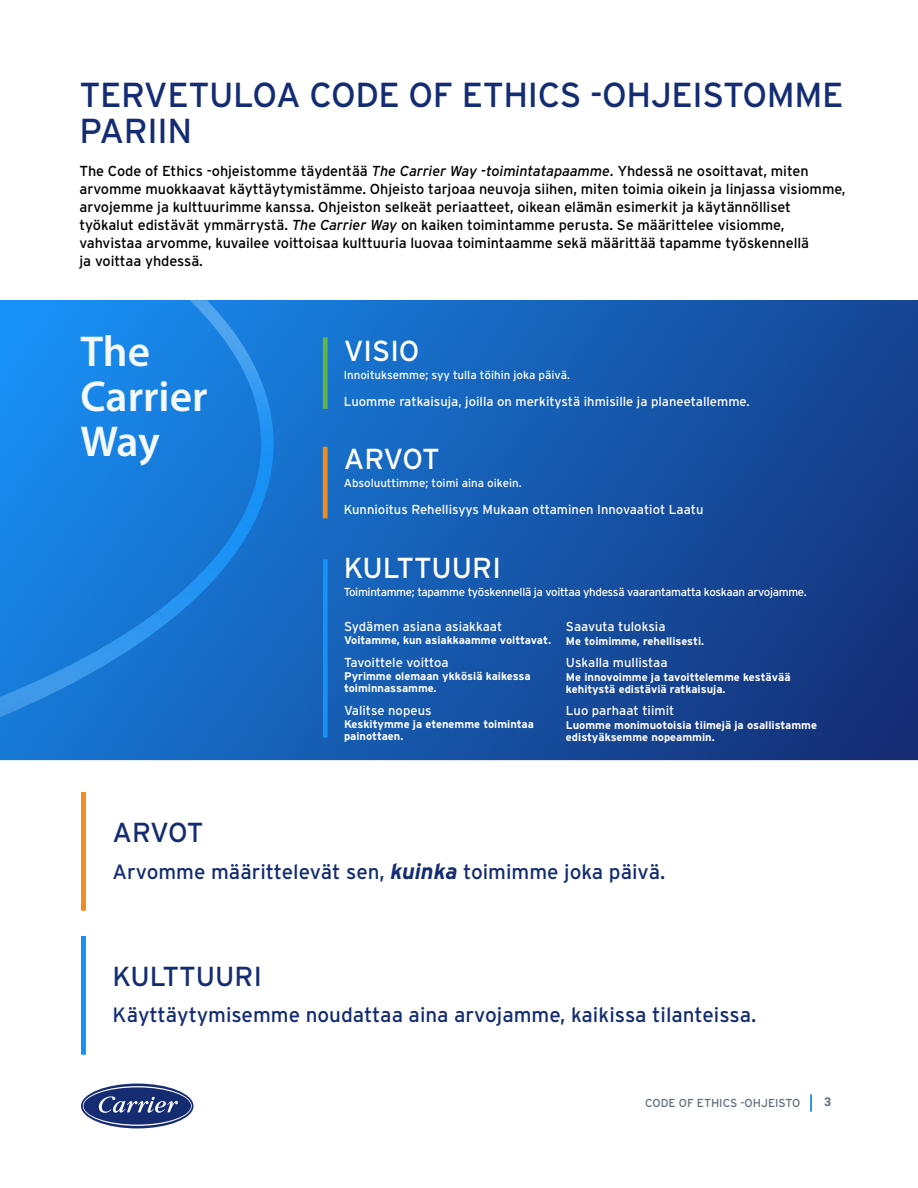
<style>
.page{position:relative;width:918px;height:1188px;background:#fff}
.page>*{position:absolute;margin:0;border:0;box-sizing:border-box;transform-origin:0 0}
.Paragraph_Style1{font:600 43.35px/45px "Myriad Pro";color:#f3f9fe}
.Paragraph_Style2{font:34.65px/36px "Interstate";letter-spacing:-.01em;color:#142c73}
.Paragraph_Style3{font:28.95px "Interstate";color:#fff}
.Paragraph_Style5{font:27.45px "Interstate";color:#142c73}
.Paragraph_Style12{font:27.45px "Interstate";letter-spacing:-.03em;color:#142c73}
.Paragraph_Style1-2{font:20.7px "Interstate";color:#142c73}
.Paragraph_Style1-3{font:14.4px/18px "Interstate";letter-spacing:-.005em;color:#000}
.Paragraph_Style10{font:13.05px "Interstate";color:#fff}
.Paragraph_Style8{font:13.05px "Interstate";color:#fff}
.Paragraph_Style9{font:13.05px "Interstate";color:#fff}
.t1{font:600 12px "Flama";color:#617080}
.Paragraph_Style1-4{font:11.55px "Interstate";letter-spacing:-.03em;color:#fff}
.Paragraph_Style7{font:11.55px "Interstate";color:#fff}
.Paragraph_Style1-5{font:11.55px "Interstate";color:#606f80}
.Paragraph_Style11{font:700 11.1px/12px "Interstate";color:#fff}
.Paragraph_Style1-6{font:700 11.1px/12px "Interstate";color:#fff}
.s1{font-style:italic}
.s2{font-weight:700;font-style:italic;font-size:22.05px}
</style>
<div class="page">
<svg style="left:810px;top:1095px;width:2px;height:17px"></svg>
<div style="left:81px;top:1084px;width:113px;height:44px;background:#152c73;border-radius:50%"></div>
<svg style="left:83px;top:1086px;width:109px;height:40px"></svg>
<svg style="left:0;top:300px;width:918px;height:460px;background:#1653a6"></svg>
<svg style="left:0;top:300px;width:274px;height:417px;background:#197edc"></svg>
<div style="left:81px;top:792px;width:5px;height:118px;background:#f18c1e"></div>
<div style="left:81px;top:936px;width:5px;height:118px;background:#1891f6"></div>
<div style="left:323px;top:337px;width:5px;height:72px;background:#60b548"></div>
<div style="left:323px;top:447px;width:5px;height:71px;background:#f08b1e"></div>
<div style="left:323px;top:559px;width:5px;height:178px;background:#1791f6"></div>
<p class="Paragraph_Style2" style="left:80px;top:77px;width:766px">TERVETULOA CODE OF ETHICS -OHJEISTOMME<br>PARIIN</p>
<p class="Paragraph_Style1-3" style="left:80px;top:162px;width:768px">The Code of Ethics -ohjeistomme täydentää <span class="s1">The Carrier Way -toimintatapaamme</span>. Yhdessä ne osoittavat, miten arvomme muokkaavat käyttäytymistämme. Ohjeisto tarjoaa neuvoja siihen, miten toimia oikein ja linjassa visiomme, arvojemme ja kulttuurimme kanssa. Ohjeiston selkeät periaatteet, oikean elämän esimerkit ja käytännölliset työkalut edistävät ymmärrystä. <span class="s1">The Carrier Way</span> on kaiken toimintamme perusta. Se määrittelee visiomme, vahvistaa arvomme, kuvailee voittoisaa kulttuuria luovaa toimintaamme sekä määrittää tapamme työskennellä<br>ja voittaa yhdessä.</p>
<p class="Paragraph_Style1" style="left:81px;top:330px;width:128px">The<br>Carrier<br>Way</p>
<p class="Paragraph_Style3" style="left:344px;top:334px;width:77px">VISIO</p>
<p class="Paragraph_Style7" style="left:344px;top:368px;width:228px">Innoituksemme; syy tulla töihin joka päivä.</p>
<p class="Paragraph_Style8" style="left:344px;top:394px;width:407px">Luomme ratkaisuja, joilla on merkitystä ihmisille ja planeetallemme.</p>
<p class="Paragraph_Style3" style="left:344px;top:442px;width:97px">ARVOT</p>
<p class="Paragraph_Style7" style="left:344px;top:476px;width:180px">Absoluuttimme; toimi aina oikein.</p>
<p class="Paragraph_Style9" style="left:344px;top:502px;width:361px">Kunnioitus Rehellisyys Mukaan ottaminen Innovaatiot Laatu</p>
<p class="Paragraph_Style3" style="left:344px;top:552px;width:159px">KULTTUURI</p>
<p class="Paragraph_Style1-4" style="left:344px;top:586px;width:464px">Toimintamme; tapamme työskennellä ja voittaa yhdessä vaarantamatta koskaan arvojamme.</p>
<p class="Paragraph_Style10" style="left:344px;top:619px;width:160px">Sydämen asiana asiakkaat</p>
<p class="Paragraph_Style11" style="left:344px;top:634px;width:208px">Voitamme, kun asiakkaamme voittavat.</p>
<p class="Paragraph_Style10" style="left:344px;top:655px;width:106px">Tavoittele voittoa</p>
<p class="Paragraph_Style11" style="left:344px;top:670px;width:188px">Pyrimme olemaan ykkösiä kaikessa toiminnassamme.</p>
<p class="Paragraph_Style10" style="left:344px;top:703px;width:89px">Valitse nopeus</p>
<p class="Paragraph_Style1-6" style="left:344px;top:718px;width:191px">Keskitymme ja etenemme toimintaa painottaen.</p>
<p class="Paragraph_Style10" style="left:566px;top:619px;width:101px">Saavuta tuloksia</p>
<p class="Paragraph_Style11" style="left:566px;top:635px;width:140px">Me toimimme, rehellisesti.</p>
<p class="Paragraph_Style10" style="left:566px;top:655px;width:103px">Uskalla mullistaa</p>
<p class="Paragraph_Style11" style="left:566px;top:671px;width:226px">Me innovoimme ja tavoittelemme kestävää kehitystä edistäviä ratkaisuja.</p>
<p class="Paragraph_Style10" style="left:566px;top:703px;width:110px">Luo parhaat tiimit</p>
<p class="Paragraph_Style1-6" style="left:566px;top:719px;width:253px">Luomme monimuotoisia tiimejä ja osallistamme edistyäksemme nopeammin.</p>
<p class="Paragraph_Style12" style="left:112px;top:817px;width:93px">ARVOT</p>
<p class="Paragraph_Style1-2" style="left:112px;top:860px;width:554px">Arvomme määrittelevät sen, <span class="s2">kuinka</span> toimimme joka päivä.</p>
<p class="Paragraph_Style5" style="left:112px;top:961px;width:151px">KULTTUURI</p>
<p class="Paragraph_Style1-2" style="left:112px;top:1003px;width:645px">Käyttäytymisemme noudattaa aina arvojamme, kaikissa tilanteissa.</p>
<p class="Paragraph_Style1-5" style="left:645px;top:1096px;width:157px">CODE OF ETHICS -OHJEISTO</p>
<p class="t1" style="left:824px;top:1093px;width:9px">3</p>
</div>
